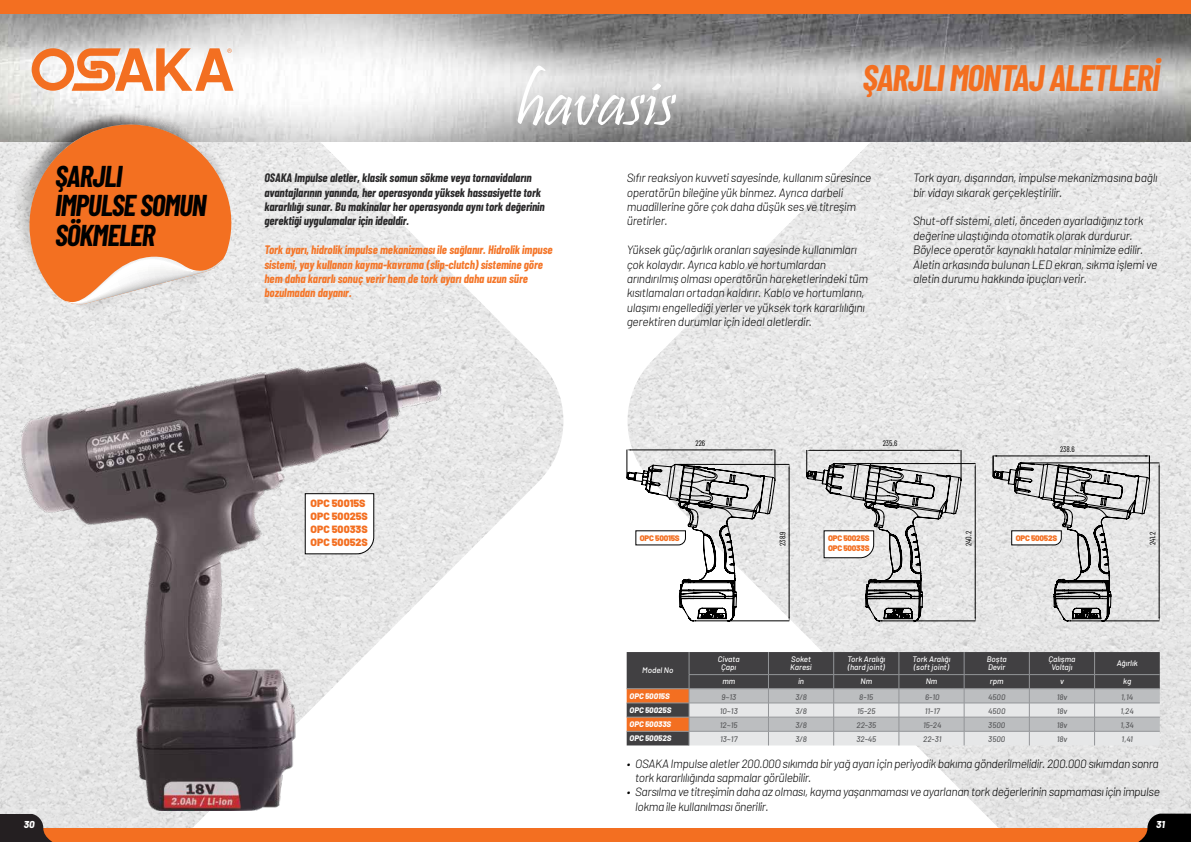
<style>
.page{position:relative;width:1191px;height:842px;background:#fff}
.page>*{position:absolute;margin:0;border:0;box-sizing:border-box;transform-origin:0 0}
.t1{font:72px "Pristina";color:#fff}
.t2{font:italic 700 36px "Barlow Condensed";letter-spacing:-.03em;color:#f36f21}
.t3{font:italic 700 29.4px/29.4px "Barlow Condensed";letter-spacing:-.03em;color:#000}
.t4{font:italic 300 12px/14.4px "Barlow";letter-spacing:-.02em;color:#000}
.t5{font:italic 700 12px/14.4px "Barlow Condensed";color:#292829}
.t6{font:italic 700 12px/14.4px "Barlow Condensed";color:#f47629}
.t7{font:900 10.5px/13px "Barlow";color:#f36f21}
.t8{font:italic 800 10px "Barlow";color:#fff}
.t9{font:italic 500 8px/8px "Barlow";color:#fff}
.t10{font:italic 500 8px "Barlow";color:#58595b}
.t11{font:italic 800 8px "Barlow";color:#fff}
.t12{font:900 8px/10px "Barlow";letter-spacing:-.03em;color:#f36f21}
.t13{font:8px "Barlow Condensed";color:#000}
</style>
<div class="page">
<img style="left:627px;top:142px;width:564px;height:687px">
<img style="left:0;top:142px;width:563px;height:687px">
<div style="left:0;top:829px;width:1191px;height:13px;background:#f36f21"></div>
<svg style="left:0;top:814px;width:97px;height:28px"></svg>
<svg style="left:1093px;top:814px;width:98px;height:28px"></svg>
<img style="left:0;top:13px;width:1191px;height:129px">
<svg style="left:32px;top:48px;width:201px;height:43px"></svg>
<div style="left:0;top:0;width:1191px;height:13px;background:#f36f21"></div>
<svg style="left:14px;top:101px;width:215px;height:212px"></svg>
<svg style="left:18px;top:115px;width:215px;height:190px;background:#d4d3d3"></svg>
<svg style="left:29px;top:124px;width:202px;height:183px;background:#ea9059"></svg>
<svg style="left:626px;top:652px;width:533px;height:93px;background:#938f8e"></svg>
<svg style="left:626px;top:449px;width:163px;height:172px"></svg>
<hr style="left:975px;top:467px;width:1px;height:150px;background:#000">
<hr style="left:913px;top:621px;width:62px;height:1px;background:#000">
<hr style="left:834px;top:463px;width:141px;height:1px;background:#000">
<svg style="left:806px;top:450px;width:155px;height:171px;background:#c6c6c6"></svg>
<svg style="left:992px;top:455px;width:167px;height:166px;background:#c6c6c6"></svg>
<img style="left:21px;top:363px;width:420px;height:448px">
<h3 class="t3" style="left:55px;top:160px;width:153px">ŞARJLI<br>IMPULSE SOMUN<br>SÖKMELER</h3>
<h1 class="t1" style="left:515px;top:62px;width:161px">havasis</h1>
<h2 class="t2" style="left:862px;top:52px;width:299px">ŞARJLI MONTAJ ALETLERİ</h2>
<p class="t5" style="left:264px;top:170px;width:282px">OSAKA Impulse aletler, klasik somun sökme veya tornavidaların avantajlarının yanında, her operasyonda yüksek hassasiyette tork kararlılığı sunar. Bu makinalar her operasyonda aynı tork değerinin gerektiği uygulamalar için idealdir.</p>
<p class="t6" style="left:264px;top:242px;width:290px">Tork ayarı, hidrolik impulse mekanizması ile sağlanır. Hidrolik impuse sistemi, yay kullanan kayma-kavrama (slip-clutch) sistemine göre hem daha kararlı sonuç verir hem de tork ayarı daha uzun süre bozulmadan dayanır.</p>
<p class="t7" style="left:310px;top:496px;width:59px">OPC 50015S<br>OPC 50025S<br>OPC 50033S<br>OPC 50052S</p>
<p class="t4" style="left:626px;top:170px;width:246px">Sıfır reaksiyon kuvveti sayesinde, kullanım süresince operatörün bileğine yük binmez. Ayrıca darbeli muadillerine göre çok daha düşük ses ve titreşim üretirler.</p>
<p class="t4" style="left:626px;top:242px;width:243px">Yüksek güç/ağırlık oranları sayesinde kullanımları çok kolaydır. Ayrıca kablo ve hortumlardan arındırılmış olması operatörün hareketlerindeki tüm kısıtlamaları ortadan kaldırır. Kablo ve hortumların, ulaşımı engellediği yerler ve yüksek tork kararlılığını gerektiren durumlar için ideal aletlerdir.</p>
<p class="t4" style="left:913px;top:170px;width:246px">Tork ayarı, dışarından, impulse mekanizmasına bağlı bir vidayı sıkarak gerçekleştirilir.</p>
<p class="t4" style="left:913px;top:213px;width:246px">Shut-off sistemi, aleti, önceden ayarladığınız tork değerine ulaştığında otomatik olarak durdurur.<br>Böylece operatör kaynaklı hatalar minimize edilir.<br>Aletin arkasında bulunan LED ekran, sıkma işlemi ve aletin durumu hakkında ipuçları verir.</p>
<p class="t13" style="left:695px;top:438px;width:11px">226</p>
<p class="t13" style="left:882px;top:438px;width:16px">235.6</p>
<p class="t13" style="left:1060px;top:443px;width:16px">238.6</p>
<p class="t12" style="left:640px;top:532px;width:41px">OPC 50015S</p>
<p class="t13" style="left:777px;top:546px;width:16px;rotate:-90deg">238.9</p>
<p class="t12" style="left:828px;top:532px;width:43px">OPC 50025S<br>OPC 50033S</p>
<p class="t13" style="left:963px;top:546px;width:16px;rotate:-90deg">240.2</p>
<p class="t12" style="left:1015px;top:532px;width:43px">OPC 50052S</p>
<p class="t13" style="left:1146px;top:545px;width:14px;rotate:-90deg">241.2</p>
<p class="t9" style="left:642px;top:666px;width:33px">Model No</p>
<p class="t9" style="left:718px;top:654px;width:23px;text-align:center">Civata<br>Çapı</p>
<p class="t9" style="left:790px;top:654px;width:23px">Soket<br>Karesi</p>
<p class="t9" style="left:847px;top:654px;width:39px">Tork Aralığı (hard joint)</p>
<p class="t9" style="left:912px;top:654px;width:39px">Tork Aralığı (soft joint)</p>
<p class="t9" style="left:986px;top:654px;width:22px">Boşta<br>Devir</p>
<p class="t9" style="left:1048px;top:654px;width:28px;text-align:center">Çalışma<br>Voltajı</p>
<p class="t9" style="left:1116px;top:658px;width:23px">Ağırlık</p>
<p class="t9" style="left:722px;top:677px;width:14px">mm</p>
<p class="t9" style="left:798px;top:677px;width:8px">in</p>
<p class="t9" style="left:860px;top:677px;width:13px">Nm</p>
<p class="t9" style="left:925px;top:677px;width:13px">Nm</p>
<p class="t9" style="left:990px;top:677px;width:15px">rpm</p>
<p class="t9" style="left:1060px;top:677px;width:5px">v</p>
<p class="t9" style="left:1123px;top:677px;width:10px">kg</p>
<p class="t11" style="left:629px;top:690px;width:42px">OPC 50015S</p>
<p class="t10" style="left:721px;top:691px;width:16px">9~13</p>
<p class="t10" style="left:795px;top:691px;width:13px">3/8</p>
<p class="t10" style="left:859px;top:691px;width:15px">8-15</p>
<p class="t10" style="left:925px;top:691px;width:16px">6-10</p>
<p class="t10" style="left:988px;top:691px;width:19px">4500</p>
<p class="t10" style="left:1056px;top:691px;width:12px">18v</p>
<p class="t10" style="left:1121px;top:691px;width:13px">1,14</p>
<p class="t11" style="left:629px;top:704px;width:43px">OPC 50025S</p>
<p class="t10" style="left:720px;top:705px;width:19px">10~13</p>
<p class="t10" style="left:795px;top:705px;width:13px">3/8</p>
<p class="t10" style="left:857px;top:705px;width:20px">15-25</p>
<p class="t10" style="left:924px;top:705px;width:17px">11-17</p>
<p class="t10" style="left:988px;top:705px;width:19px">4500</p>
<p class="t10" style="left:1056px;top:705px;width:12px">18v</p>
<p class="t10" style="left:1120px;top:705px;width:15px">1,24</p>
<p class="t11" style="left:629px;top:718px;width:43px">OPC 50033S</p>
<p class="t10" style="left:720px;top:719px;width:19px">12~15</p>
<p class="t10" style="left:795px;top:719px;width:13px">3/8</p>
<p class="t10" style="left:856px;top:719px;width:21px">22-35</p>
<p class="t10" style="left:923px;top:719px;width:20px">15-24</p>
<p class="t10" style="left:988px;top:719px;width:18px">3500</p>
<p class="t10" style="left:1056px;top:719px;width:12px">18v</p>
<p class="t10" style="left:1120px;top:719px;width:15px">1,34</p>
<p class="t11" style="left:629px;top:732px;width:43px">OPC 50052S</p>
<p class="t10" style="left:720px;top:734px;width:19px">13~17</p>
<p class="t10" style="left:795px;top:734px;width:13px">3/8</p>
<p class="t10" style="left:856px;top:734px;width:21px">32-45</p>
<p class="t10" style="left:923px;top:734px;width:20px">22-31</p>
<p class="t10" style="left:988px;top:734px;width:18px">3500</p>
<p class="t10" style="left:1056px;top:734px;width:12px">18v</p>
<p class="t10" style="left:1121px;top:734px;width:13px">1,41</p>
<p class="t4" style="left:635px;top:755px;width:525px;text-indent:-9px">• OSAKA Impulse aletler 200.000 sıkımda bir yağ ayarı için periyodik bakıma gönderilmelidir. 200.000 sıkımdan sonra tork kararlılığında sapmalar görülebilir.</p>
<p class="t4" style="left:635px;top:784px;width:526px;text-indent:-9px">• Sarsılma ve titreşimin daha az olması, kayma yaşanmaması ve ayarlanan tork değerlerinin sapmaması için impulse lokma ile kullanılması önerilir.</p>
<p class="t8" style="left:24px;top:817px;width:12px">30</p>
<p class="t8" style="left:1156px;top:817px;width:10px">31</p>
</div>
